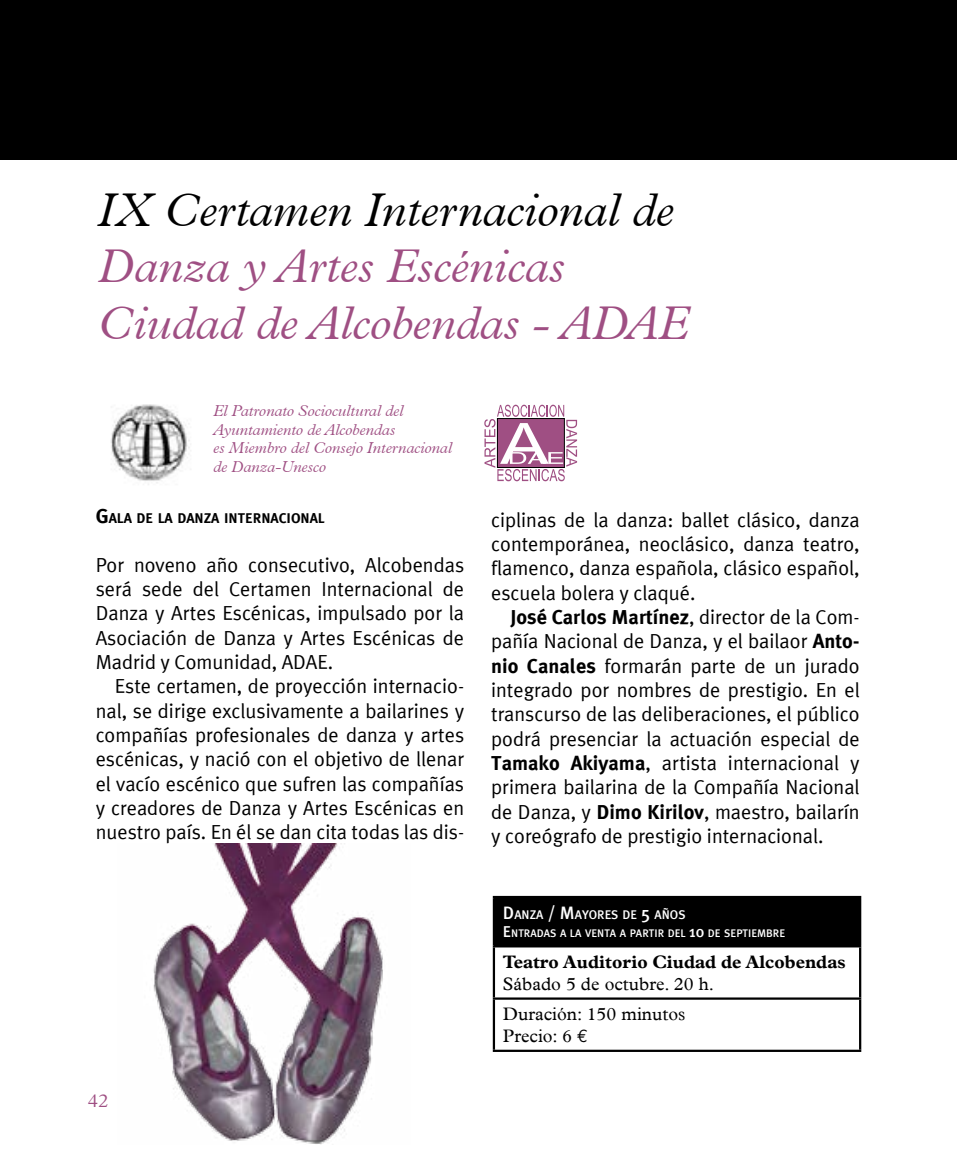
<style>
.page{position:relative;width:957px;height:1149px;background:#fff}
.page>*{position:absolute;margin:0;border:0;box-sizing:border-box;transform-origin:0 0}
.t1{font:italic 300 47.25px/56.7px "Plantin";color:#9f4f83}
.t2{font:italic 300 47.25px "Plantin";color:#000}
.t3{font:20.25px/24.3px "Meta Plus";color:#000;text-align:justify}
.t4{font:300 19.12px "Plantin";color:#9f4f83}
.t5{font:18px/30.6px "Plantin";color:#000}
.t6{font:700 18px "Plantin";color:#000}
.t7{font:italic 300 15.75px/18.9px "Plantin";color:#9f4f83}
.t8{font:700 14.17px "Meta Plus";color:#000}
.t9{font:500 12.6px "Meta Plus";color:#fff}
.t10{font:500 11.03px "Meta Plus";color:#fff}
.s1{font-size:20.25px}
.s2{font-weight:700}
.s3{font-size:18px}
.s4{font-size:15.75px}
.s5{font-family:"Euro Mono"}
</style>
<div class="page">
<div style="left:0;top:0;width:957px;height:159px;background:#000"></div>
<div style="left:494px;top:896px;width:366px;height:50px;background:#000"></div>
<hr style="left:493px;top:895px;width:368px;height:2px;background:#000">
<hr style="left:493px;top:897px;width:2px;height:47px;background:#000">
<hr style="left:859px;top:897px;width:2px;height:47px;background:#000">
<hr style="left:493px;top:944px;width:368px;height:3px;background:#000">
<hr style="left:493px;top:947px;width:2px;height:50px;background:#000">
<hr style="left:859px;top:947px;width:2px;height:50px;background:#000">
<hr style="left:493px;top:1049px;width:368px;height:2px;background:#000">
<hr style="left:493px;top:997px;width:368px;height:2px;background:#000">
<hr style="left:493px;top:999px;width:2px;height:50px;background:#000">
<hr style="left:859px;top:999px;width:2px;height:50px;background:#000">
<img style="left:111px;top:404px;width:79px;height:81px">
<svg style="left:484px;top:404px;width:93px;height:77px"></svg>
<img style="left:153px;top:843px;width:230px;height:300px">
<h1 class="t2" style="left:97px;top:183px;width:577px">IX Certamen Internacional de</h1>
<h1 class="t1" style="left:97px;top:239px;width:592px">Danza y Artes Escénicas<br>Ciudad de Alcobendas - ADAE</h1>
<p class="t7" style="left:213px;top:401px;width:240px">El Patronato Sociocultural del<br>Ayuntamiento de Alcobendas<br>es Miembro del Consejo Internacional de Danza-Unesco</p>
<p class="t8" style="left:96px;top:510px;width:231px"><span class="s1">G</span>ALA DE LA DANZA INTERNACIONAL</p>
<p class="t3" style="left:96px;top:552px;width:370px">Por noveno año consecutivo, Alcobendas será sede del Certamen Internacional de Danza y Artes Escénicas, impulsado por la Asociación de Danza y Artes Escénicas de Madrid y Comunidad, ADAE.</p>
<p class="t3" style="left:96px;top:673px;width:370px;text-indent:19px">Este certamen, de proyección internacio&shy;nal, se dirige exclusivamente a bailarines y compañías profesionales de danza y artes escénicas, y nació con el objetivo de llenar el vacío escénico que sufren las compañías y creadores de Danza y Artes Escénicas en nuestro país. En él se dan cita todas las dis-</p>
<p class="t4" style="left:88px;top:1089px;width:22px">42</p>
<p class="t3" style="left:491px;top:507px;width:370px">ciplinas de la danza: ballet clásico, danza contemporánea, neoclásico, danza teatro, flamenco, danza española, clásico español, escuela bolera y claqué.</p>
<p class="t3" style="left:491px;top:604px;width:370px;text-indent:19px"><span class="s2">José Carlos Martínez</span>, director de la Com&shy;pañía Nacional de Danza, y el bailaor <span class="s2">Anto&shy;nio Canales</span> formarán parte de un jurado integrado por nombres de prestigio. En el transcurso de las deliberaciones, el público podrá presenciar la actuación especial de <span class="s2">Tamako Akiyama</span>, artista internacional y primera bailarina de la Compañía Nacional de Danza, y <span class="s2">Dimo Kirilov</span>, maestro, bailarín y coreógrafo de prestigio internacional.</p>
<p class="t9" style="left:503px;top:907px;width:184px"><span class="s3">D</span>ANZA <span class="s3">/ M</span>AYORES DE <span class="s3">5</span> AÑOS</p>
<p class="t10" style="left:503px;top:926px;width:284px"><span class="s4">E</span> NTRADAS A LA VENTA A PARTIR DEL <span class="s4">10</span> DE SEPTIEMBRE</p>
<p class="t6" style="left:503px;top:951px;width:344px">Teatro Auditorio Ciudad de Alcobendas</p>
<p class="t5" style="left:503px;top:968px;width:213px">Sábado 5 de octubre. 20 h.<br>Duración: 150 minutos</p>
<p class="t5" style="left:503px;top:1021px;width:86px">Precio: 6 <span class="s5">€</span></p>
</div>
